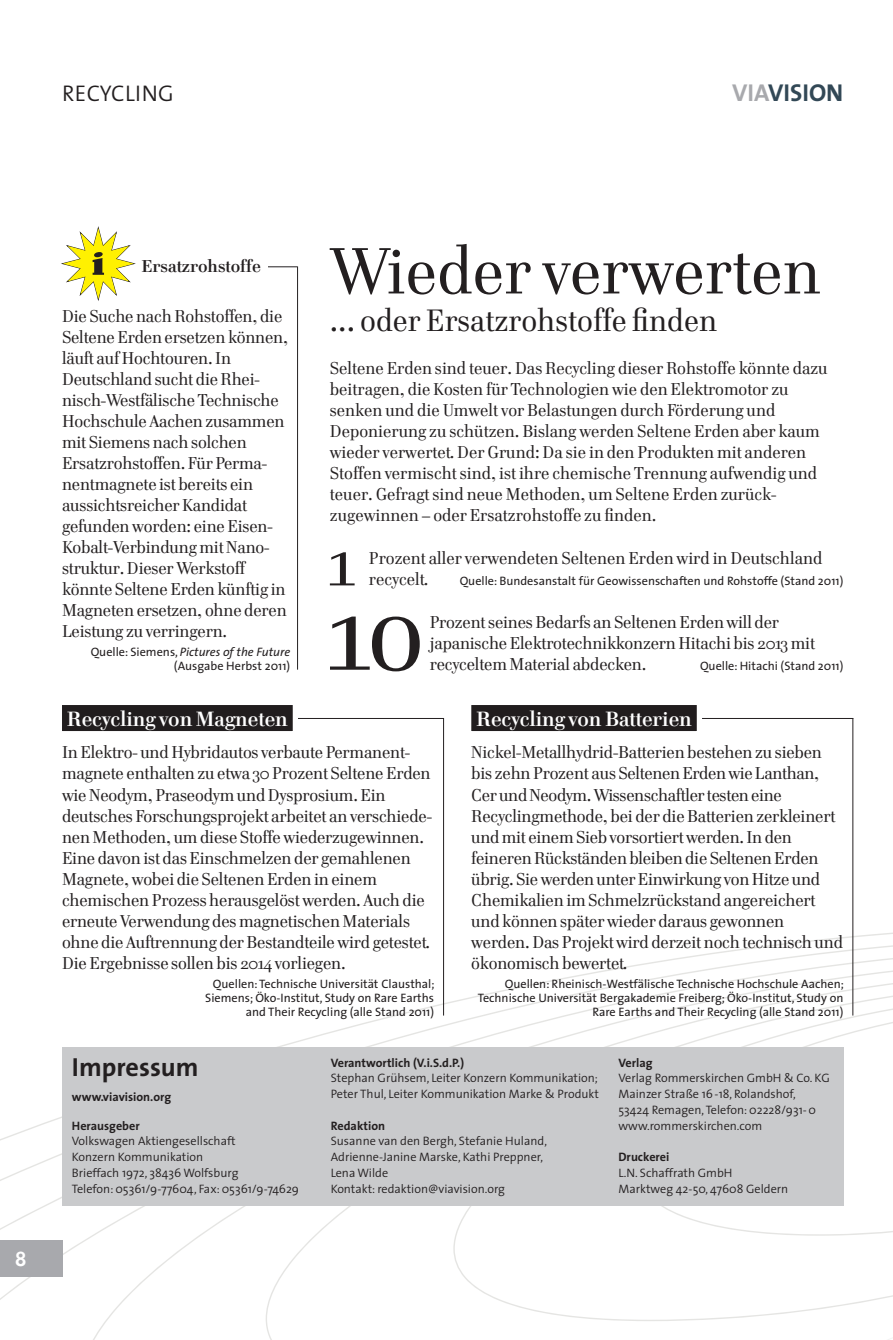
<style>
.page{position:relative;width:893px;height:1340px;background:#fff}
.page>*{position:absolute;margin:0;border:0;box-sizing:border-box;transform-origin:0 0}
.t1{font:113.75px "Cellini";color:#231f20}
.t2{font:70.88px "Cellini";color:#231f20}
.t3{font:66.5px "Cellini";color:#231f20}
.t4{font:31.5px "Cellini";color:#231f20}
.t5{font:700 26.25px "The Sans";color:#231f20}
.t6{font:700 24.5px "The Sans";color:#324856}
.t7{font:300 22.75px "The Sans";letter-spacing:.01em;color:#231f20}
.t8{font:700 21px "Cellini";color:#fff}
.t9{font:21px "Function Dsp Demi";color:#fff}
.t10{font:17.5px/21px "Cellini";letter-spacing:-.01em;color:#231f20}
.t11{font:700 17.5px "Cellini";color:#231f20}
.t12{font:300 12.25px/15.8px "The Sans";color:#231f20}
.t13{font:12.25px/14px "The Sans";color:#231f20;text-align:right}
.t14{font:700 12.25px "The Sans";color:#231f20}
.s1{color:#a8a9ad}
.s2{font-style:italic}
</style>
<div class="page">
<svg style="left:0;top:925px;width:893px;height:414px"></svg>
<div style="left:0;top:1240px;width:62px;height:36px;background:#a8a9ad"></div>
<div style="left:62px;top:1047px;width:781px;height:158px;background:#c9cacc"></div>
<hr style="left:692px;top:718px;width:161px;height:1px;background:#231f20">
<hr style="left:852px;top:718px;width:1px;height:297px;background:#231f20">
<div style="left:471px;top:705px;width:232px;height:26px;background:#211d1e"></div>
<hr style="left:443px;top:718px;width:1px;height:297px;background:#231f20">
<hr style="left:288px;top:718px;width:156px;height:1px;background:#231f20">
<div style="left:62px;top:705px;width:236px;height:26px;background:#211d1e"></div>
<hr style="left:297px;top:266px;width:1px;height:403px;background:#231f20">
<hr style="left:235px;top:266px;width:62px;height:1px;background:#231f20">
<div style="left:141px;top:248px;width:127px;height:34px;background:#fff"></div>
<svg style="left:92px;top:252px;width:12px;height:23px"></svg>
<h3 class="t7" style="left:62px;top:85px;width:113px">RECYCLING</h3>
<h3 class="t6" style="left:732px;top:80px;width:113px"><span class="s1">VIA</span>VISION</h3>
<p class="t9" style="left:15px;top:1246px;width:13px">8</p>
<p class="t11" style="left:141px;top:257px;width:121px">Ersatzrohstoffe</p>
<p class="t10" style="left:62px;top:306px;width:228px">Die Suche nach Rohstoffen, die<br>Seltene Erden ersetzen können, läuft auf Hochtouren. In<br>Deutschland sucht die Rhei&shy;nisch-Westfälische Tech nische<br>Hochschule Aachen zusammen mit Siemens nach solchen<br>Ersatzrohstoffen. Für Perma&shy;nentmagnete ist bereits ein aussichtsreicher Kandidat gefunden worden: eine Eisen-<br>Kobalt-Verbindung mit Nano&shy;struktur. Dieser Werkstoff könnte Seltene Erden künftig in<br>Magneten ersetzen, ohne deren<br>Leistung zu verringern.</p>
<p class="t13" style="left:91px;top:645px;width:201px">Quelle: Siemens, <span class="s2">Pictures of the Future </span>(Ausgabe Herbst 2011)</p>
<p class="t8" style="left:67px;top:708px;width:222px">Recycling von Magneten</p>
<h3 class="t3" style="left:330px;top:238px;width:492px">Wieder verwerten</h3>
<h3 class="t4" style="left:330px;top:305px;width:389px">... oder Ersatzrohstoffe finden</h3>
<p class="t10" style="left:330px;top:358px;width:499px">Seltene Erden sind teuer. Das Recycling dieser Rohstoffe könnte dazu beitragen, die Kosten für Technologien wie den Elektromotor zu senken und die Umwelt vor Belastungen durch Förderung und Deponie rung zu schützen. Bislang werden Seltene Erden aber kaum wieder verwertet. Der Grund: Da sie in den Produkten mit anderen Stoffen vermischt sind, ist ihre chemische Trennung aufwendig und teuer. Gefragt sind neue Methoden, um Seltene Erden zurück&shy;zugewinnen – oder Ersatzrohstoffe zu finden.</p>
<p class="t10" style="left:369px;top:548px;width:455px">Prozent aller verwendeten Seltenen Erden wird in Deutschland recycelt.</p>
<h2 class="t2" style="left:330px;top:526px;width:25px">1</h2>
<p class="t13" style="left:460px;top:575px;width:385px">Quelle: Bundesanstalt für Geowissenschaften und Rohstoffe (Stand 2011)</p>
<h1 class="t1" style="left:330px;top:575px;width:96px">1o</h1>
<p class="t10" style="left:430px;top:612px;width:387px">Prozent seines Bedarfs an Seltenen Erden will der japanische Elektrotechnikkonzern Hitachi bis 2013 mit recyceltem Material abdecken.</p>
<p class="t13" style="left:700px;top:660px;width:145px">Quelle: Hitachi (Stand 2011)</p>
<p class="t8" style="left:476px;top:708px;width:217px">Recycling von Batterien</p>
<p class="t10" style="left:62px;top:743px;width:371px">In Elektro- und Hybridautos verbaute Permanent&shy;magnete enthalten zu etwa 30 Prozent Seltene Erden wie Neodym, Praseodym und Dysprosium. Ein deutsches Forschungsprojekt arbeitet an verschiede&shy;nen Methoden, um diese Stoffe wiederzugewinnen.<br>Eine davon ist das Einschmelzen der gemahlenen Magnete, wobei die Seltenen Erden in einem<br>che mischen Prozess herausgelöst werden. Auch die erneute Verwendung des magnetischen Materials ohne die Auftrennung der Bestandteile wird getestet.<br>Die Ergebnisse sollen bis 2014 vorliegen.</p>
<p class="t13" style="left:205px;top:977px;width:231px">Quellen: Technische Universität Clausthal;<br>Siemens; Öko-Institut, Study on Rare Earths and Their Recycling (alle Stand 2011)</p>
<p class="t10" style="left:471px;top:743px;width:373px">Nickel-Metallhydrid-Batterien bestehen zu sieben bis zehn Prozent aus Seltenen Erden wie Lanthan, Cer und Neodym. Wissenschaftler testen eine Recyclingmethode, bei der die Batterien zerkleinert und mit einem Sieb vorsortiert werden. In den feineren Rückständen bleiben die Seltenen Erden übrig. Sie werden unter Einwirkung von Hitze und Chemikalien im Schmelzrückstand angereichert und können später wieder daraus gewonnen werden. Das Projekt wird derzeit noch technisch und ökonomisch bewertet.</p>
<p class="t13" style="left:478px;top:977px;width:368px">Quellen: Rheinisch-Westfälische Technische Hochschule Aachen;<br>Technische Universität Bergakademie Freiberg; Öko-Institut, Study on<br>Rare Earths and Their Recycling (alle Stand 2011)</p>
<p class="t14" style="left:331px;top:1056px;width:135px">Verantwortlich (V.i.S.d.P.)</p>
<p class="t12" style="left:331px;top:1071px;width:270px">Stephan Grühsem, Leiter Konzern Kommunikation;<br>Peter Thul, Leiter Kommunikation Marke &amp; Produkt</p>
<p class="t14" style="left:331px;top:1119px;width:56px">Redaktion</p>
<p class="t12" style="left:331px;top:1134px;width:218px">Susanne van den Bergh, Stefanie Huland,<br>Adrienne-Janine Marske, Kathi Preppner,<br>Lena Wilde<br>Kontakt: redaktion@viavision.org</p>
<h3 class="t5" style="left:72px;top:1053px;width:128px">Impressum</h3>
<p class="t14" style="left:618px;top:1056px;width:36px">Verlag</p>
<p class="t12" style="left:618px;top:1071px;width:213px">Verlag Rommerskirchen GmbH &amp; Co. KG Mainzer Straße 16 -18, Rolandshof,<br>53424 Remagen, Telefon: 02228/931- 0 www.rommerskirchen.com</p>
<p class="t14" style="left:618px;top:1150px;width:52px">Druckerei</p>
<p class="t12" style="left:618px;top:1166px;width:171px">L.N. Schaffrath GmbH<br>Marktweg 42-50, 47608 Geldern</p>
<p class="t14" style="left:72px;top:1090px;width:101px">www.viavision.org</p>
<p class="t14" style="left:72px;top:1119px;width:69px">Herausgeber</p>
<p class="t12" style="left:72px;top:1134px;width:229px">Volkswagen Aktiengesellschaft<br>Konzern Kommunikation<br>Brieffach 1972, 38436 Wolfsburg<br>Telefon: 05361/9-77604, Fax: 05361/9-74629</p>
</div>
